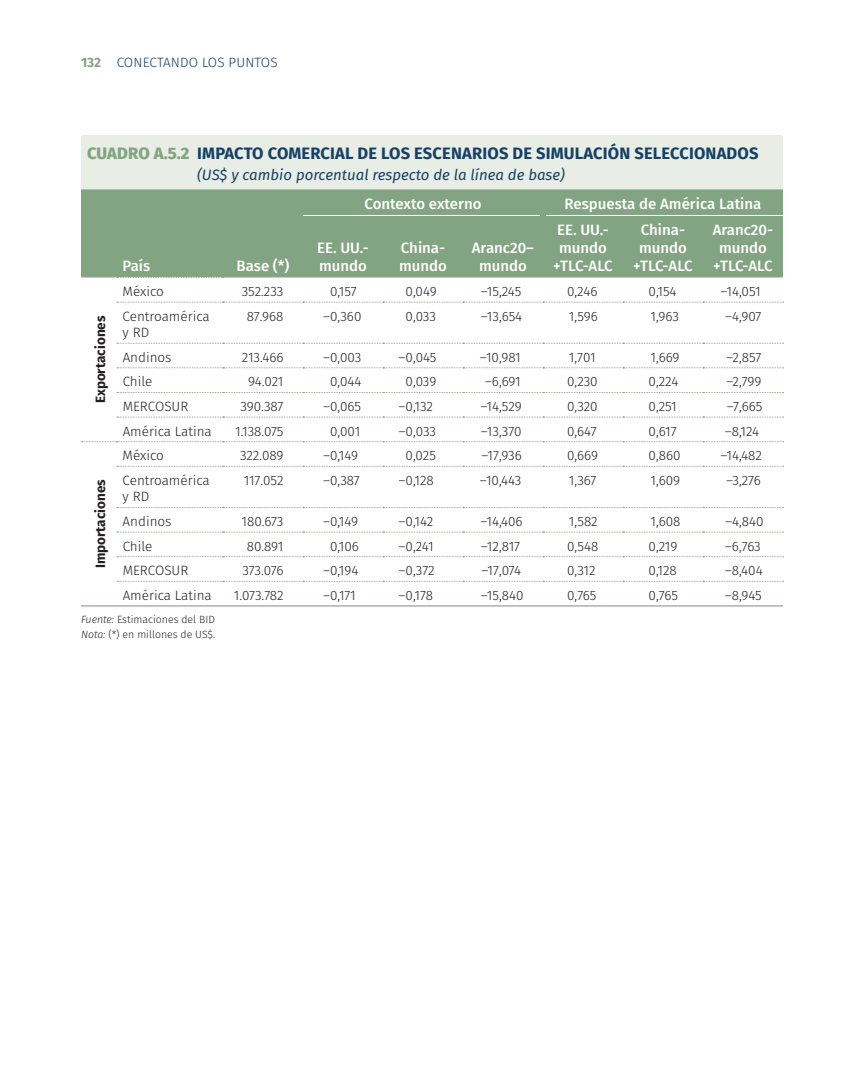
<style>
.page{position:relative;width:864px;height:1080px;background:#fff}
.page>*{position:absolute;margin:0;border:0;box-sizing:border-box;transform-origin:0 0}
.t1{font:700 16.5px "Fira Sans";letter-spacing:.01em;color:#164165}
.t2{font:500 15px/18px "Fira Sans";color:#fff;text-align:center}
.t3{font:italic 15px "Fira Sans";color:#164165}
.t4{font:300 13.5px/16.5px "Fira Sans";color:#231f20}
.t5{font:700 13.5px "Fira Sans";color:#231f20}
.t6{font:300 13.5px "Fira Sans";letter-spacing:.01em;color:#164165}
.t7{font:300 10.5px/15px "Fira Sans";color:#231f20}
.s1{font-weight:700;color:#82a482}
.s2{font-weight:800;color:#82a482}
.s3{font-style:italic}
</style>
<div class="page">
<div style="left:81px;top:135px;width:702px;height:54px;background:#e8ede6"></div>
<div style="left:81px;top:189px;width:702px;height:88px;background:#82a482"></div>
<svg style="left:117px;top:302px;width:667px;height:1px"></svg>
<svg style="left:117px;top:343px;width:667px;height:1px"></svg>
<svg style="left:117px;top:367px;width:667px;height:1px"></svg>
<svg style="left:117px;top:392px;width:667px;height:1px"></svg>
<svg style="left:117px;top:417px;width:667px;height:1px"></svg>
<svg style="left:81px;top:441px;width:703px;height:1px"></svg>
<svg style="left:117px;top:466px;width:667px;height:1px"></svg>
<svg style="left:117px;top:507px;width:667px;height:1px"></svg>
<svg style="left:117px;top:532px;width:667px;height:1px"></svg>
<svg style="left:117px;top:556px;width:667px;height:1px"></svg>
<svg style="left:117px;top:581px;width:667px;height:1px"></svg>
<svg style="left:117px;top:277px;width:107px;height:1px"></svg>
<hr style="left:303px;top:215px;width:80px;height:1px;background:#fff">
<hr style="left:383px;top:215px;width:80px;height:1px;background:#fff">
<hr style="left:463px;top:215px;width:80px;height:1px;background:#fff">
<hr style="left:543px;top:215px;width:80px;height:1px;background:#fff">
<hr style="left:623px;top:215px;width:80px;height:1px;background:#fff">
<hr style="left:703px;top:215px;width:80px;height:1px;background:#fff">
<hr style="left:81px;top:605px;width:36px;height:2px;background:#82a482">
<hr style="left:117px;top:605px;width:106px;height:2px;background:#82a482">
<hr style="left:223px;top:605px;width:80px;height:2px;background:#82a482">
<hr style="left:303px;top:605px;width:80px;height:2px;background:#82a482">
<hr style="left:383px;top:605px;width:80px;height:2px;background:#82a482">
<hr style="left:463px;top:605px;width:80px;height:2px;background:#82a482">
<hr style="left:543px;top:605px;width:80px;height:2px;background:#82a482">
<hr style="left:623px;top:605px;width:80px;height:2px;background:#82a482">
<hr style="left:703px;top:605px;width:80px;height:2px;background:#82a482">
<svg style="left:540px;top:213px;width:5px;height:5px"></svg>
<p class="t6" style="left:81px;top:52px;width:198px"><span class="s1">132</span> CONECTANDO LOS PUNTOS</p>
<p class="t1" style="left:87px;top:140px;width:673px"><span class="s2">CUADRO A.5.2</span> I MPACTO COMERCIAL DE LOS ESCENARIOS DE SIMULACIÓN SELECCIONADOS</p>
<p class="t3" style="left:197px;top:164px;width:369px">(US$ y cambio porcentual respecto de la línea de base)</p>
<p class="t5" style="left:89px;top:403px;width:89px;rotate:-90deg">Exportaciones</p>
<p class="t2" style="left:123px;top:256px;width:29px">País</p>
<p class="t2" style="left:237px;top:256px;width:54px">Base (*)</p>
<p class="t2" style="left:364px;top:194px;width:119px">Contexto externo</p>
<p class="t2" style="left:565px;top:194px;width:198px">Respuesta de América Latina</p>
<p class="t2" style="left:317px;top:238px;width:53px;text-align:left">EE. UU.- mundo</p>
<p class="t2" style="left:399px;top:238px;width:49px;text-align:left">China&shy;mundo</p>
<p class="t2" style="left:472px;top:238px;width:64px">Aranc20– mundo</p>
<p class="t2" style="left:553px;top:220px;width:61px">EE. UU.- mundo +TLC-ALC</p>
<p class="t2" style="left:633px;top:220px;width:61px">China&shy;mundo +TLC-ALC</p>
<p class="t2" style="left:713px;top:220px;width:62px">Aranc20- mundo +TLC-ALC</p>
<p class="t4" style="left:123px;top:283px;width:43px">México</p>
<p class="t4" style="left:242px;top:283px;width:43px">352.233</p>
<p class="t4" style="left:330px;top:283px;width:28px">0,157</p>
<p class="t4" style="left:406px;top:283px;width:33px">0,049</p>
<p class="t4" style="left:481px;top:283px;width:42px">–15,245</p>
<p class="t4" style="left:567px;top:283px;width:32px">0,246</p>
<p class="t4" style="left:649px;top:283px;width:30px">0,154</p>
<p class="t4" style="left:720px;top:283px;width:42px">–14,051</p>
<p class="t4" style="left:123px;top:308px;width:89px">Centroamérica y RD</p>
<p class="t4" style="left:247px;top:308px;width:38px">87.968</p>
<p class="t4" style="left:323px;top:308px;width:40px">–0,360</p>
<p class="t4" style="left:406px;top:308px;width:32px">0,033</p>
<p class="t4" style="left:481px;top:308px;width:43px">–13,654</p>
<p class="t4" style="left:569px;top:308px;width:30px">1,596</p>
<p class="t4" style="left:650px;top:308px;width:30px">1,963</p>
<p class="t4" style="left:725px;top:308px;width:38px">–4,907</p>
<p class="t4" style="left:123px;top:349px;width:50px">Andinos</p>
<p class="t4" style="left:242px;top:349px;width:43px">213.466</p>
<p class="t4" style="left:323px;top:349px;width:40px">–0,003</p>
<p class="t4" style="left:399px;top:349px;width:39px">–0,045</p>
<p class="t4" style="left:480px;top:349px;width:42px">–10,981</p>
<p class="t4" style="left:569px;top:349px;width:28px">1,701</p>
<p class="t4" style="left:650px;top:349px;width:31px">1,669</p>
<p class="t4" style="left:726px;top:349px;width:36px">–2,857</p>
<p class="t4" style="left:123px;top:373px;width:31px">Chile</p>
<p class="t4" style="left:248px;top:373px;width:37px">94.021</p>
<p class="t4" style="left:330px;top:373px;width:33px">0,044</p>
<p class="t4" style="left:406px;top:373px;width:32px">0,039</p>
<p class="t4" style="left:485px;top:373px;width:37px">–6,691</p>
<p class="t4" style="left:567px;top:373px;width:32px">0,230</p>
<p class="t4" style="left:649px;top:373px;width:31px">0,224</p>
<p class="t4" style="left:727px;top:373px;width:36px">–2,799</p>
<p class="t4" style="left:123px;top:398px;width:67px">MERCOSUR</p>
<p class="t4" style="left:240px;top:398px;width:45px">390.387</p>
<p class="t4" style="left:323px;top:398px;width:40px">–0,065</p>
<p class="t4" style="left:399px;top:398px;width:36px">–0,132</p>
<p class="t4" style="left:480px;top:398px;width:43px">–14,529</p>
<p class="t4" style="left:567px;top:398px;width:32px">0,320</p>
<p class="t4" style="left:649px;top:398px;width:30px">0,251</p>
<p class="t4" style="left:727px;top:398px;width:37px">–7,665</p>
<p class="t4" style="left:123px;top:423px;width:91px">América Latina</p>
<p class="t4" style="left:235px;top:423px;width:50px">1.138.075</p>
<p class="t4" style="left:330px;top:423px;width:32px">0,001</p>
<p class="t4" style="left:399px;top:423px;width:39px">–0,033</p>
<p class="t4" style="left:481px;top:423px;width:42px">–13,370</p>
<p class="t4" style="left:567px;top:423px;width:31px">0,647</p>
<p class="t4" style="left:649px;top:423px;width:30px">0,617</p>
<p class="t4" style="left:725px;top:423px;width:36px">–8,124</p>
<p class="t4" style="left:123px;top:447px;width:43px">México</p>
<p class="t4" style="left:240px;top:447px;width:45px">322.089</p>
<p class="t4" style="left:323px;top:447px;width:37px">–0,149</p>
<p class="t4" style="left:406px;top:447px;width:32px">0,025</p>
<p class="t4" style="left:481px;top:447px;width:42px">–17,936</p>
<p class="t4" style="left:567px;top:447px;width:33px">0,669</p>
<p class="t4" style="left:649px;top:447px;width:33px">0,860</p>
<p class="t4" style="left:720px;top:447px;width:43px">–14,482</p>
<p class="t4" style="left:123px;top:472px;width:89px">Centroamérica y RD</p>
<p class="t4" style="left:244px;top:472px;width:41px">117.052</p>
<p class="t4" style="left:323px;top:472px;width:38px">–0,387</p>
<p class="t4" style="left:399px;top:472px;width:37px">–0,128</p>
<p class="t4" style="left:480px;top:472px;width:43px">–10,443</p>
<p class="t4" style="left:569px;top:472px;width:29px">1,367</p>
<p class="t4" style="left:650px;top:472px;width:31px">1,609</p>
<p class="t4" style="left:726px;top:472px;width:36px">–3,276</p>
<p class="t4" style="left:123px;top:513px;width:50px">Andinos</p>
<p class="t4" style="left:242px;top:513px;width:43px">180.673</p>
<p class="t4" style="left:323px;top:513px;width:37px">–0,149</p>
<p class="t4" style="left:399px;top:513px;width:36px">–0,142</p>
<p class="t4" style="left:480px;top:513px;width:44px">–14,406</p>
<p class="t4" style="left:569px;top:513px;width:30px">1,582</p>
<p class="t4" style="left:650px;top:513px;width:31px">1,608</p>
<p class="t4" style="left:725px;top:513px;width:40px">–4,840</p>
<p class="t4" style="left:123px;top:538px;width:31px">Chile</p>
<p class="t4" style="left:247px;top:538px;width:38px">80.891</p>
<p class="t4" style="left:330px;top:538px;width:30px">0,106</p>
<p class="t4" style="left:399px;top:538px;width:37px">–0,241</p>
<p class="t4" style="left:481px;top:538px;width:41px">–12,817</p>
<p class="t4" style="left:567px;top:538px;width:33px">0,548</p>
<p class="t4" style="left:649px;top:538px;width:30px">0,219</p>
<p class="t4" style="left:725px;top:538px;width:37px">–6,763</p>
<p class="t4" style="left:123px;top:562px;width:67px">MERCOSUR</p>
<p class="t4" style="left:242px;top:562px;width:43px">373.076</p>
<p class="t4" style="left:323px;top:562px;width:37px">–0,194</p>
<p class="t4" style="left:399px;top:562px;width:37px">–0,372</p>
<p class="t4" style="left:481px;top:562px;width:41px">–17,074</p>
<p class="t4" style="left:567px;top:562px;width:30px">0,312</p>
<p class="t4" style="left:649px;top:562px;width:30px">0,128</p>
<p class="t4" style="left:725px;top:562px;width:39px">–8,404</p>
<p class="t4" style="left:123px;top:587px;width:91px">América Latina</p>
<p class="t4" style="left:234px;top:587px;width:51px">1.073.782</p>
<p class="t4" style="left:323px;top:587px;width:34px">–0,171</p>
<p class="t4" style="left:399px;top:587px;width:36px">–0,178</p>
<p class="t4" style="left:481px;top:587px;width:44px">–15,840</p>
<p class="t4" style="left:567px;top:587px;width:31px">0,765</p>
<p class="t4" style="left:649px;top:587px;width:31px">0,765</p>
<p class="t4" style="left:725px;top:587px;width:38px">–8,945</p>
<p class="t7" style="left:81px;top:612px;width:136px"><span class="s3">Fuente:</span> Estimaciones del BID<br><span class="s3">Nota:</span> (*) en millones de US$.</p>
<p class="t5" style="left:89px;top:568px;width:91px;rotate:-90deg">Importaciones</p>
</div>
